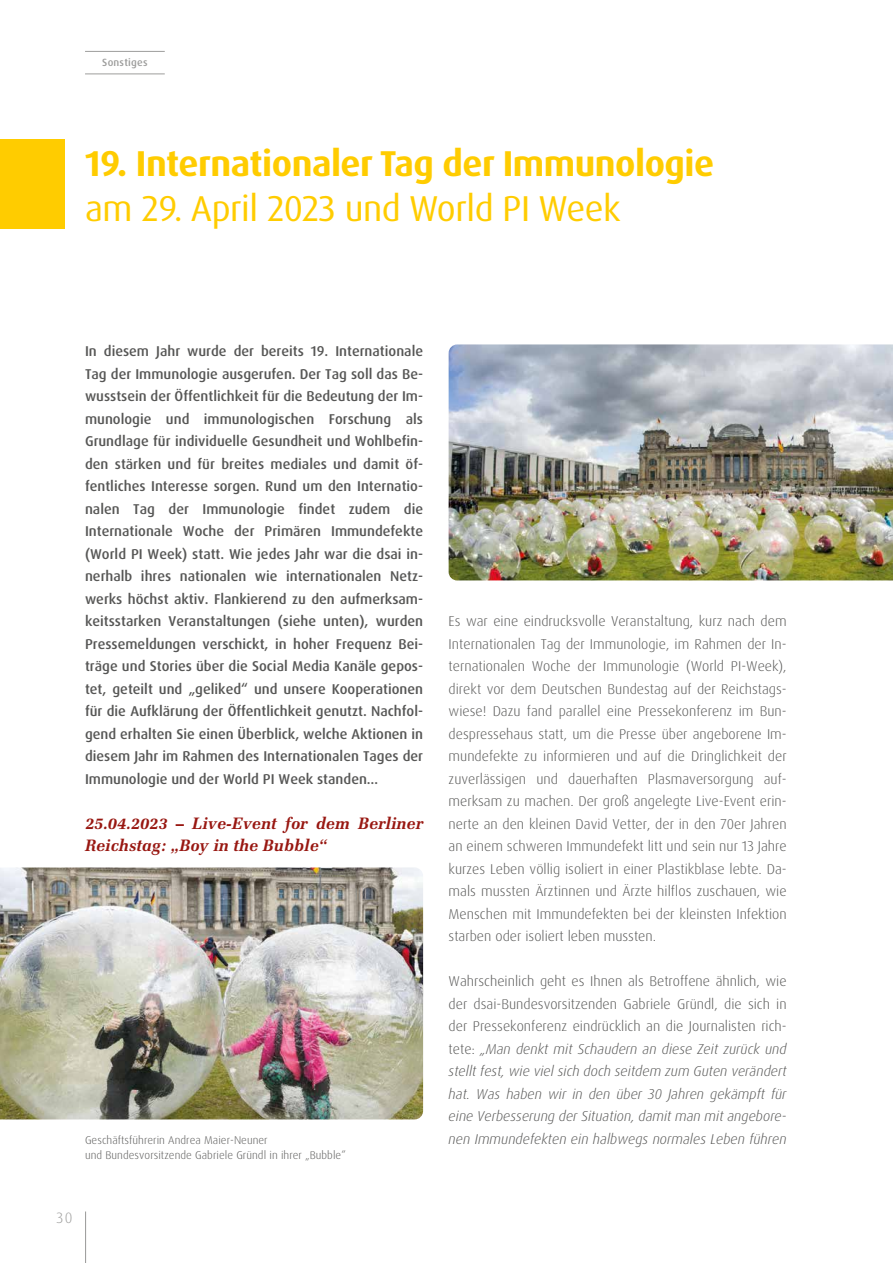
<style>
.page{position:relative;width:893px;height:1263px;background:#fff}
.page>*{position:absolute;margin:0;border:0;box-sizing:border-box;transform-origin:0 0}
.t1{font:700 36px "Dax Pro";letter-spacing:-.015em;color:#fc0}
.t2{font:36px "Dax Pro";letter-spacing:-.015em;color:#fc0}
.t3{font:italic 700 16.5px/22.5px "Melior";color:#981711}
.t4{font:300 15px "Dax Pro";color:#9d9d9c}
.t5{font:500 14.25px/22.5px "Dax Pro";color:#575756;text-align:justify}
.t6{font:300 14.25px/22.5px "Dax Pro";color:#575756;text-align:justify}
.t7{font:italic 300 14.25px/22.5px "Dax Pro";color:#575756;text-align:justify}
.t8{font:300 11.25px/15px "Dax Pro";letter-spacing:.005em;color:#575756}
.t9{font:500 10.5px "Dax Pro";letter-spacing:.02em;color:#9d9d9c}
.s1{font-style:normal}
</style>
<div class="page">
<hr style="left:85px;top:1211px;width:1px;height:52px;background:#9d9d9c">
<hr style="left:85px;top:74px;width:80px;height:1px;background:#9d9d9c">
<hr style="left:85px;top:51px;width:80px;height:1px;background:#9d9d9c">
<img style="left:449px;top:344px;width:444px;height:236px">
<img style="left:0;top:867px;width:423px;height:252px">
<div style="left:0;top:140px;width:64px;height:89px;background:#fc0"></div>
<p class="t9" style="left:102px;top:56px;width:47px">Sonstiges</p>
<h1 class="t1" style="left:85px;top:140px;width:631px">19. Internationaler Tag der Immunologie</h1>
<h1 class="t2" style="left:85px;top:186px;width:537px">am 29. April 2023 und World PI Week</h1>
<p class="t5" style="left:85px;top:340px;width:340px">In diesem Jahr wurde der bereits 19. Internationale Tag der Immunologie ausgerufen. Der Tag soll das Be&shy;wusstsein der Öffentlichkeit für die Bedeutung der Im&shy;munologie und immunologischen Forschung als Grundlage für individuelle Gesundheit und Wohlbefin&shy;den stärken und für breites mediales und damit öf&shy;fentliches Interesse sorgen. Rund um den Internatio&shy;nalen Tag der Immunologie findet zudem die Internationale Woche der Primären Immundefekte (World PI Week) statt. Wie jedes Jahr war die dsai in&shy;nerhalb ihres nationalen wie internationalen Netz&shy;werks höchst aktiv. Flankierend zu den aufmerksam&shy;keitsstarken Veranstaltungen (siehe unten), wurden Pressemeldungen verschickt, in hoher Frequenz Bei&shy;träge und Stories über die Social Media Kanäle gepos&shy;tet, geteilt und „geliked“ und unsere Kooperationen für die Aufklärung der Öffentlichkeit genutzt. Nachfol&shy;gend erhalten Sie einen Überblick, welche Aktionen in diesem Jahr im Rahmen des Internationalen Tages der Immunologie und der World PI Week standen…</p>
<p class="t3" style="left:85px;top:812px;width:340px">25.04.2023 – Live-Event for dem Berliner<br>Reichstag: „Boy in the Bubble“</p>
<p class="t8" style="left:85px;top:1132px;width:262px">Geschäftsführerin Andrea Maier-Neuner<br>und Bundesvorsitzende Gabriele Gründl in ihrer „Bubble“</p>
<p class="t4" style="left:56px;top:1208px;width:18px">30</p>
<p class="t6" style="left:449px;top:610px;width:340px">Es war eine eindrucksvolle Veranstaltung, kurz nach dem Internationalen Tag der Immunologie, im Rahmen der In&shy;ternationalen Woche der Immunologie (World PI-Week), direkt vor dem Deutschen Bundestag auf der Reichstags&shy;wiese! Dazu fand parallel eine Pressekonferenz im Bun&shy;despressehaus statt, um die Presse über angeborene Im&shy;mundefekte zu informieren und auf die Dringlichkeit der zuverlässigen und dauerhaften Plasmaversorgung auf&shy;merksam zu machen. Der groß angelegte Live-Event erin&shy;nerte an den kleinen David Vetter, der in den 70er Jahren an einem schweren Immundefekt litt und sein nur 13 Jahre kurzes Leben völlig isoliert in einer Plastikblase lebte. Da&shy;mals mussten Ärztinnen und Ärzte hilflos zuschauen, wie Menschen mit Immundefekten bei der kleinsten Infektion starben oder isoliert leben mussten.</p>
<p class="t7" style="left:449px;top:970px;width:340px"><span class="s1">Wahrscheinlich geht es Ihnen als Betroffene ähnlich, wie der dsai-Bundesvorsitzenden Gabriele Gründl, die sich in der Pressekonferenz eindrücklich an die Journalisten rich&shy;tete:</span> „Man denkt mit Schaudern an diese Zeit zurück und stellt fest, wie viel sich doch seitdem zum Guten verändert hat. Was haben wir in den über 30 Jahren gekämpft für eine Verbesserung der Situation, damit man mit angebore&shy;nen Immundefekten ein halbwegs normales Leben führen</p>
</div>
